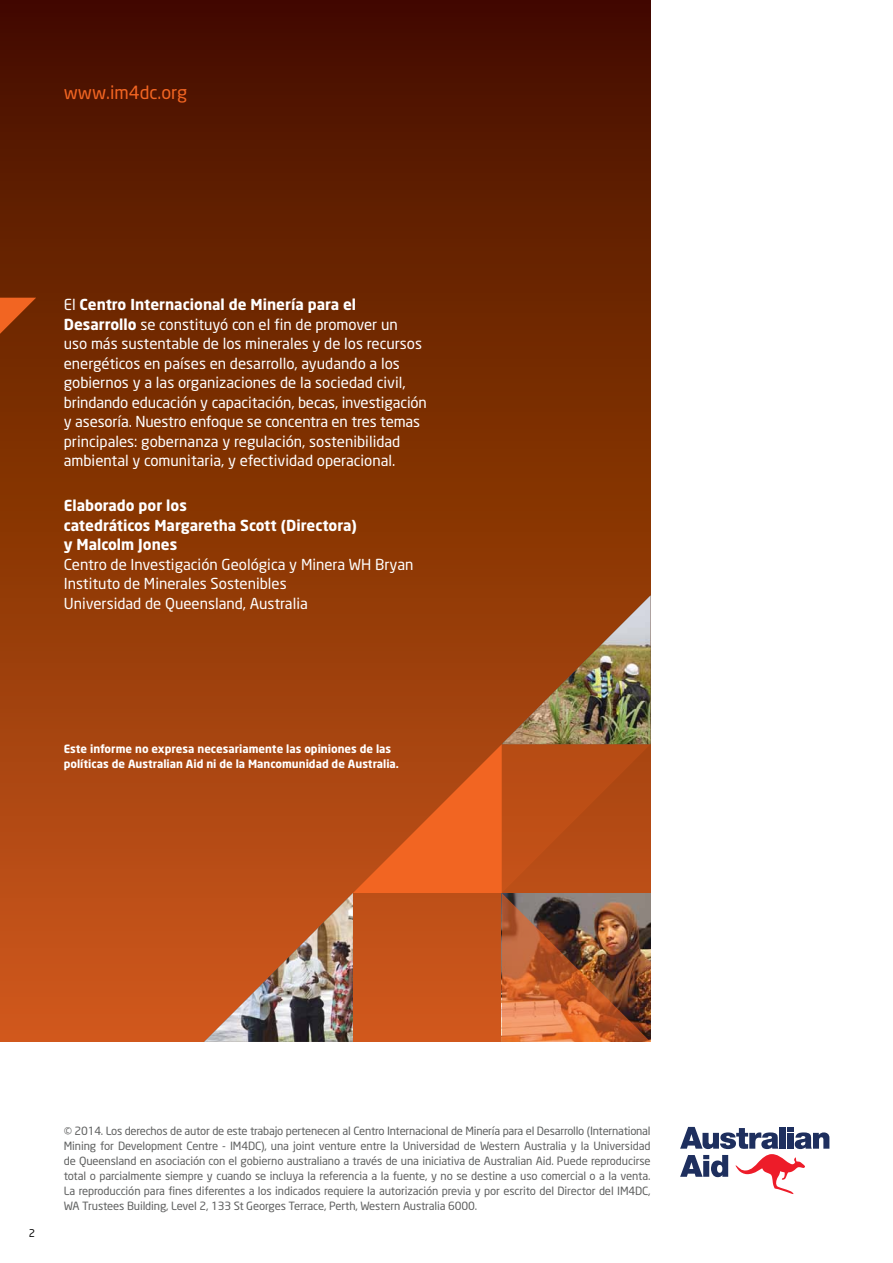
<style>
.page{position:relative;width:893px;height:1263px;background:#fff}
.page>*{position:absolute;margin:0;border:0;box-sizing:border-box;transform-origin:0 0}
.t1{font:18px "Neo Sans";color:#f26522}
.t2{font:15px/19.5px "Neo Sans";color:#fff}
.t3{font:700 15px/19.5px "Neo Sans";color:#fff}
.t4{font:11.25px/15px "Neo Sans";letter-spacing:-.01em;color:#5f6060;text-align:justify}
.t5{font:700 11.25px/15px "Neo Sans";color:#fff}
.t6{font:10.5px "Neo Sans";color:#000}
.s1{font-weight:700}
</style>
<div class="page">
<div style="left:0;top:0;width:651px;height:1042px;background:linear-gradient(to bottom,#430e00,#d15b19)"></div>
<svg style="left:0;top:298px;width:36px;height:36px"></svg>
<svg style="left:680px;top:1127px;width:149px;height:67px"></svg>
<img style="left:204px;top:595px;width:447px;height:447px">
<h1 class="t1" style="left:64px;top:82px;width:125px">www.im4dc.org</h1>
<p class="t2" style="left:64px;top:295px;width:365px">El <span class="s1">Centro Internacional de Minería para el Desarrollo</span> se constituyó con el fin de promover un<br>uso más sustentable de los minerales y de los recursos energéticos en países en desarrollo, ayudando a los gobiernos y a las organizaciones de la sociedad civil, brindando educación y capacitación, becas, investigación y asesoría. Nuestro enfoque se concentra en tres temas principales: gobernanza y regulación, sostenibilidad ambiental y comunitaria, y efectividad operacional.</p>
<h2 class="t3" style="left:64px;top:495px;width:295px">Elaborado por los<br>catedráticos Margaretha Scott (Directora) y Malcolm Jones</h2>
<h2 class="t2" style="left:64px;top:554px;width:351px">Centro de Investigación Geológica y Minera WH Bryan<br>Instituto de Minerales Sostenibles<br>Universidad de Queensland, Australia</h2>
<p class="t5" style="left:64px;top:741px;width:337px">Este informe no expresa necesariamente las opiniones de las políticas de Australian Aid ni de la Mancomunidad de Australia.</p>
<p class="t6" style="left:29px;top:1227px;width:8px">2</p>
<p class="t4" style="left:64px;top:1123px;width:588px">© 2014. Los derechos de autor de este trabajo pertenecen al Centro Internacional de Minería para el Desarrollo (International Mining for Development Centre - IM4DC), una joint venture entre la Universidad de Western Australia y la Universidad de Queensland en asociación con el gobierno australiano a través de una iniciativa de Australian Aid. Puede reproducirse total o parcialmente siempre y cuando se incluya la referencia a la fuente, y no se destine a uso comercial o a la venta.<br>La reproducción para fines diferentes a los indicados requiere la autorización previa y por escrito del Director del IM4DC, WA Trustees Building, Level 2, 133 St Georges Terrace, Perth, Western Australia 6000.</p>
</div>
